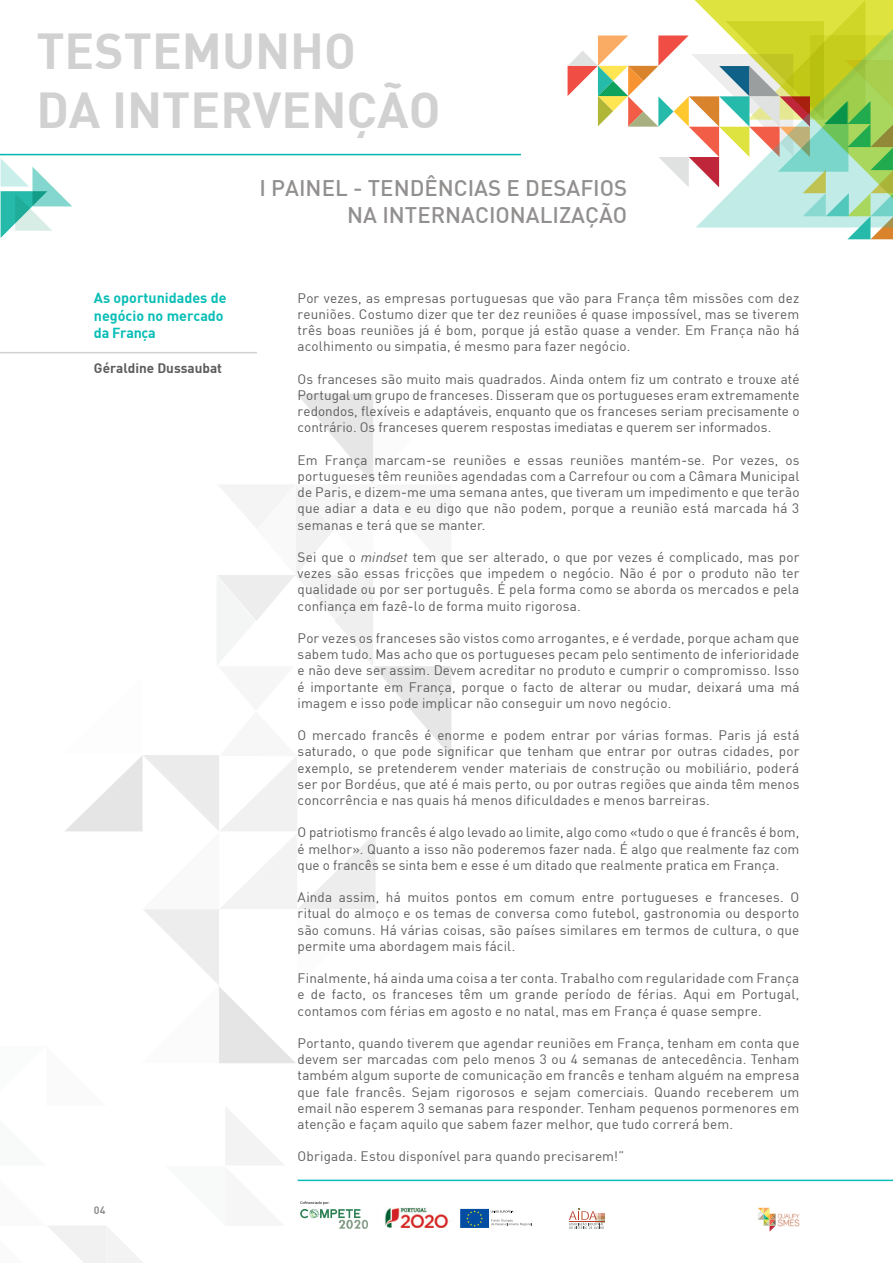
<style>
.page{position:relative;width:893px;height:1263px;background:#fff}
.page>*{position:absolute;margin:0;border:0;box-sizing:border-box;transform-origin:0 0}
.t1{font:700 49.5px/59.4px "DIN";color:#d1d1d1}
.t2{font:500 22.2px/26.5px "DIN";color:#928f8f;text-align:right}
.t3{font:700 14.25px/17.1px "DIN";color:#09beb6}
.t4{font:13.5px/16.2px "DIN";letter-spacing:.01em;color:#5c5c5c;text-align:justify}
.t5{font:700 13.5px "DIN";color:#5c5c5c}
.t6{font:700 10.65px "DIN";color:#928f8f}
.s1{font-style:italic}
</style>
<div class="page">
<hr style="left:0;top:154px;width:521px;height:1px;background:#00b6b2">
<hr style="left:0;top:352px;width:257px;height:1px;background:#d1d1d1">
<hr style="left:298px;top:1179px;width:595px;height:2px;background:#09beb6">
<svg style="left:569px;top:1209px;width:35px;height:20px"></svg>
<svg style="left:758px;top:1208px;width:17px;height:23px"></svg>
<img style="left:778px;top:1213px;width:21px;height:13px">
<svg style="left:48px;top:394px;width:403px;height:869px"></svg>
<img style="left:338px;top:1220px;width:30px;height:9px">
<div style="left:460px;top:1209px;width:29px;height:19px;background:#034ea2"></div>
<svg style="left:466px;top:1210px;width:17px;height:16px"></svg>
<svg style="left:491px;top:1210px;width:22px;height:2px"></svg>
<svg style="left:491px;top:1219px;width:41px;height:7px"></svg>
<svg style="left:1px;top:159px;width:71px;height:79px"></svg>
<svg style="left:568px;top:0;width:325px;height:239px"></svg>
<h1 class="t1" style="left:36px;top:19px;width:406px">testemunho<br>da intervenção</h1>
<h2 class="t2" style="left:259px;top:174px;width:369px">I PAINEL - TENDÊNCIAS E DESAFIOS<br>NA INTERNACIONALIZAÇÃO</h2>
<p class="t3" style="left:94px;top:289px;width:134px">As oportunidades de negócio no mercado da França</p>
<p class="t5" style="left:94px;top:359px;width:130px">Géraldine Dussaubat</p>
<p class="t6" style="left:94px;top:1204px;width:13px">04</p>
<p class="t4" style="left:298px;top:289px;width:503px">Por vezes, as empresas portuguesas que vão para França têm missões com dez reuniões. Costumo dizer que ter dez reuniões é quase impossível, mas se tiverem três boas reuniões já é bom, porque já estão quase a vender. Em França não há acolhimento ou simpatia, é mesmo para fazer negócio.</p>
<p class="t4" style="left:298px;top:370px;width:503px">Os franceses são muito mais quadrados. Ainda ontem fiz um contrato e trouxe até Portugal um grupo de franceses. Disseram que os portugueses eram extremamente redondos, flexíveis e adaptáveis, enquanto que os franceses seriam precisamente o contrário. Os franceses querem respostas imediatas e querem ser informados.</p>
<p class="t4" style="left:298px;top:451px;width:503px">Em França marcam-se reuniões e essas reuniões mantém-se. Por vezes, os portugueses têm reuniões agendadas com a Carrefour ou com a Câmara Municipal de Paris, e dizem-me uma semana antes, que tiveram um impedimento e que terão que adiar a data e eu digo que não podem, porque a reunião está marcada há 3 semanas e terá que se manter.</p>
<p class="t4" style="left:298px;top:549px;width:503px">Sei que o <span class="s1">mindset</span> tem que ser alterado, o que por vezes é complicado, mas por vezes são essas fricções que impedem o negócio. Não é por o produto não ter qualidade ou por ser português. É pela forma como se aborda os mercados e pela confiança em fazê-lo de forma muito rigorosa.</p>
<p class="t4" style="left:298px;top:630px;width:503px">Por vezes os franceses são vistos como arrogantes, e é verdade, porque acham que sabem tudo. Mas acho que os portugueses pecam pelo sentimento de inferioridade e não deve ser assim. Devem acreditar no produto e cumprir o compromisso. Isso é importante em França, porque o facto de alterar ou mudar, deixará uma má imagem e isso pode implicar não conseguir um novo negócio.</p>
<p class="t4" style="left:298px;top:727px;width:503px">O mercado francês é enorme e podem entrar por várias formas. Paris já está saturado, o que pode significar que tenham que entrar por outras cidades, por exemplo, se pretenderem vender materiais de construção ou mobiliário, poderá ser por Bordéus, que até é mais perto, ou por outras regiões que ainda têm menos concorrência e nas quais há menos dificuldades e menos barreiras.</p>
<p class="t4" style="left:298px;top:824px;width:503px">O patriotismo francês é algo levado ao limite, algo como «tudo o que é francês é bom, é melhor». Quanto a isso não poderemos fazer nada. É algo que realmente faz com que o francês se sinta bem e esse é um ditado que realmente pratica em França.</p>
<p class="t4" style="left:298px;top:889px;width:503px">Ainda assim, há muitos pontos em comum entre portugueses e franceses. O ritual do almoço e os temas de conversa como futebol, gastronomia ou desporto são comuns. Há várias coisas, são países similares em termos de cultura, o que permite uma abordagem mais fácil.</p>
<p class="t4" style="left:298px;top:970px;width:503px">Finalmente, há ainda uma coisa a ter conta. Trabalho com regularidade com França e de facto, os franceses têm um grande período de férias. Aqui em Portugal, contamos com férias em agosto e no natal, mas em França é quase sempre.</p>
<p class="t4" style="left:298px;top:1035px;width:503px">Portanto, quando tiverem que agendar reuniões em França, tenham em conta que devem ser marcadas com pelo menos 3 ou 4 semanas de antecedência. Tenham também algum suporte de comunicação em francês e tenham alguém na empresa que fale francês. Sejam rigorosos e sejam comerciais. Quando receberem um email não esperem 3 semanas para responder. Tenham pequenos pormenores em atenção e façam aquilo que sabem fazer melhor, que tudo correrá bem.</p>
<p class="t4" style="left:298px;top:1148px;width:328px">Obrigada. Estou disponível para quando precisarem!”</p>
</div>
